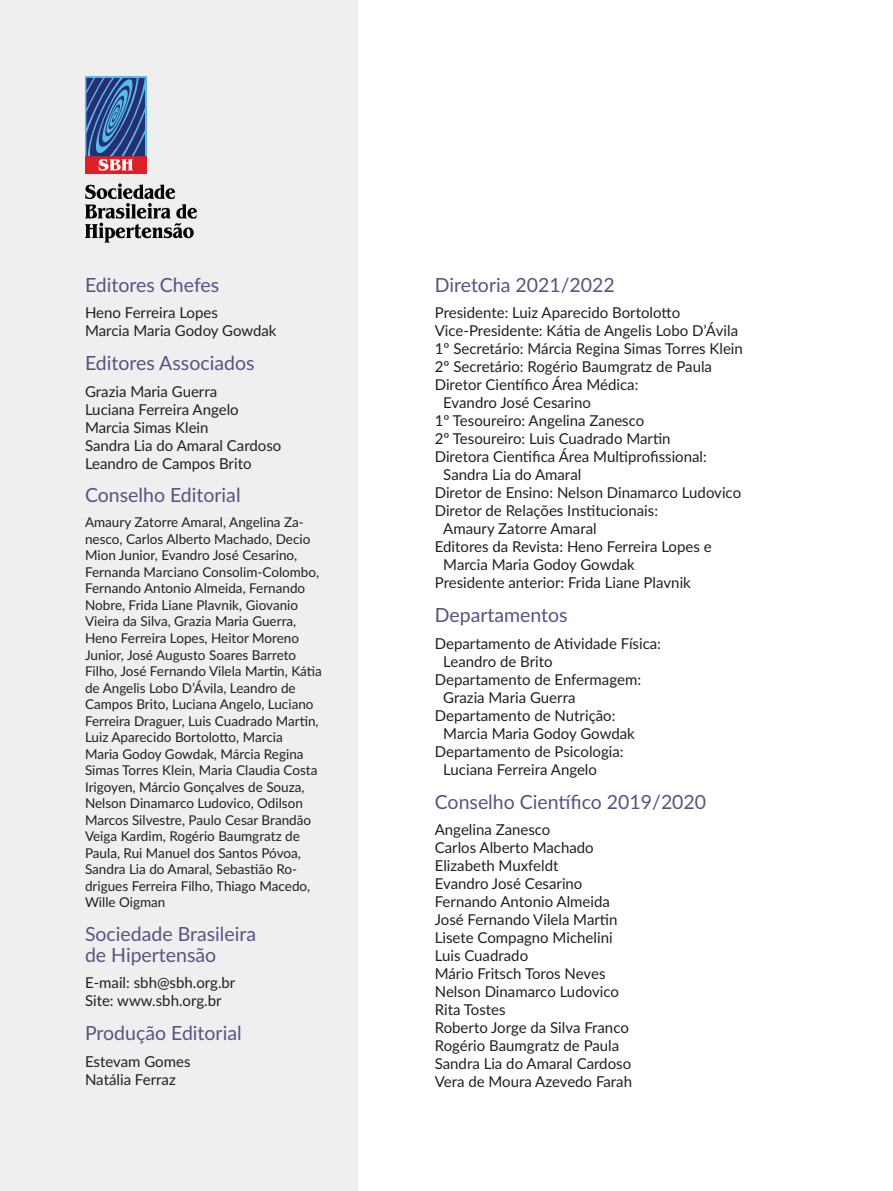
<style>
.page{position:relative;width:893px;height:1191px;background:#fff}
.page>*{position:absolute;margin:0;border:0;box-sizing:border-box;transform-origin:0 0}
.Título_03_Pré-textua{font:19.5px/21px "Lato";color:#565480}
.Corpo_de_Texto_-_Pre{font:15px/18px "Lato";color:#231f20}
.Corpo_de_Texto_-_Pre-2{font:13.5px/16.5px "Lato";color:#231f20}
</style>
<div class="page">
<div style="left:0;top:0;width:357px;height:1191px;background:#efeff0"></div>
<svg style="left:85px;top:183px;width:112px;height:59px"></svg>
<div style="left:85px;top:77px;width:61px;height:79px;background:#54bbea"></div>
<div style="left:85px;top:156px;width:61px;height:17px;background:#de1f26"></div>
<svg style="left:86px;top:78px;width:59px;height:93px"></svg>
<p class="Título_03_Pré-textua" style="left:85px;top:273px;width:136px">Editores Chefes</p>
<p class="Corpo_de_Texto_-_Pre" style="left:85px;top:303px;width:134px">Heno Ferreira Lopes</p>
<p class="Corpo_de_Texto_-_Pre" style="left:85px;top:321px;width:193px">Marcia Maria Godoy Gowdak</p>
<p class="Título_03_Pré-textua" style="left:85px;top:352px;width:171px">Editores Associados</p>
<p class="Corpo_de_Texto_-_Pre" style="left:85px;top:381px;width:134px">Grazia Maria Guerra</p>
<p class="Corpo_de_Texto_-_Pre" style="left:85px;top:399px;width:155px">Luciana Ferreira Angelo</p>
<p class="Corpo_de_Texto_-_Pre" style="left:85px;top:417px;width:125px">Marcia Simas Klein</p>
<p class="Corpo_de_Texto_-_Pre" style="left:85px;top:435px;width:198px">Sandra Lia do Amaral Cardoso</p>
<p class="Corpo_de_Texto_-_Pre" style="left:85px;top:453px;width:168px">Leandro de Campos Brito</p>
<p class="Título_03_Pré-textua" style="left:85px;top:484px;width:157px">Conselho Editorial</p>
<p class="Corpo_de_Texto_-_Pre-2" style="left:85px;top:514px;width:238px">Amaury Zatorre Amaral, Angelina Za&shy;nesco, Carlos Alberto Machado, Decio Mion Junior, Evandro José Cesarino, Fernanda Marciano Consolim-Colombo, Fernando Antonio Almeida, Fernando Nobre, Frida Liane Plavnik, Giovanio Vieira da Silva, Grazia Maria Guerra, Heno Ferreira Lopes, Heitor Moreno Junior, José Augusto Soares Barreto Filho, José Fernando Vilela Martin, Kátia de Angelis Lobo D’Ávila, Leandro de Campos Brito, Luciana Angelo, Luciano Ferreira Draguer, Luis Cuadrado Martin, Luiz Aparecido Bortolotto, Marcia<br>Maria Godoy Gowdak, Márcia Regina Simas Torres Klein, Maria Claudia Costa Irigoyen, Márcio Gonçalves de Souza, Nelson Dinamarco Ludovico, Odilson Marcos Silvestre, Paulo Cesar Brandão Veiga Kardim, Rogério Baumgratz de Paula, Rui Manuel dos Santos Póvoa, Sandra Lia do Amaral, Sebastião Ro&shy;drigues Ferreira Filho, Thiago Macedo, Wille Oigman</p>
<p class="Título_03_Pré-textua" style="left:85px;top:922px;width:173px">Sociedade Brasileira de Hipertensão</p>
<p class="Corpo_de_Texto_-_Pre" style="left:85px;top:973px;width:152px">E-mail: sbh@sbh.org.br</p>
<p class="Corpo_de_Texto_-_Pre" style="left:85px;top:991px;width:138px">Site: www.sbh.org.br</p>
<p class="Título_03_Pré-textua" style="left:85px;top:1021px;width:158px">Produção Editorial</p>
<p class="Corpo_de_Texto_-_Pre" style="left:85px;top:1051px;width:107px">Estevam Gomes</p>
<p class="Corpo_de_Texto_-_Pre" style="left:85px;top:1069px;width:92px">Natália Ferraz</p>
<p class="Título_03_Pré-textua" style="left:435px;top:273px;width:181px">Diretoria 2021/2022</p>
<p class="Corpo_de_Texto_-_Pre" style="left:435px;top:303px;width:247px">Presidente: Luiz Aparecido Bortolotto</p>
<p class="Corpo_de_Texto_-_Pre" style="left:435px;top:321px;width:305px">Vice-Presidente: Kátia de Angelis Lobo D’Ávila</p>
<p class="Corpo_de_Texto_-_Pre" style="left:435px;top:339px;width:310px">1º Secretário: Márcia Regina Simas Torres Klein</p>
<p class="Corpo_de_Texto_-_Pre" style="left:435px;top:357px;width:279px">2º Secretário: Rogério Baumgratz de Paula</p>
<p class="Corpo_de_Texto_-_Pre" style="left:443px;top:375px;width:197px;text-indent:-9px">Diretor Científico Área Médica:<br>Evandro José Cesarino</p>
<p class="Corpo_de_Texto_-_Pre" style="left:435px;top:411px;width:211px">1º Tesoureiro: Angelina Zanesco</p>
<p class="Corpo_de_Texto_-_Pre" style="left:435px;top:429px;width:237px">2º Tesoureiro: Luis Cuadrado Martin</p>
<p class="Corpo_de_Texto_-_Pre" style="left:443px;top:447px;width:265px;text-indent:-9px">Diretora Cientifica Área Multiprofissional:<br>Sandra Lia do Amaral</p>
<p class="Corpo_de_Texto_-_Pre" style="left:435px;top:483px;width:308px">Diretor de Ensino: Nelson Dinamarco Ludovico</p>
<p class="Corpo_de_Texto_-_Pre" style="left:443px;top:501px;width:216px;text-indent:-9px">Diretor de Relações Institucionais:<br>Amaury Zatorre Amaral</p>
<p class="Corpo_de_Texto_-_Pre" style="left:443px;top:537px;width:270px;text-indent:-9px">Editores da Revista: Heno Ferreira Lopes e<br>Marcia Maria Godoy Gowdak</p>
<p class="Corpo_de_Texto_-_Pre" style="left:435px;top:573px;width:258px">Presidente anterior: Frida Liane Plavnik</p>
<p class="Título_03_Pré-textua" style="left:435px;top:604px;width:134px">Departamentos</p>
<p class="Corpo_de_Texto_-_Pre" style="left:443px;top:633px;width:219px;text-indent:-9px">Departamento de Atividade Física:<br>Leandro de Brito</p>
<p class="Corpo_de_Texto_-_Pre" style="left:443px;top:669px;width:199px;text-indent:-9px">Departamento de Enfermagem:<br>Grazia Maria Guerra</p>
<p class="Corpo_de_Texto_-_Pre" style="left:443px;top:705px;width:193px;text-indent:-9px">Departamento de Nutrição:<br>Marcia Maria Godoy Gowdak</p>
<p class="Corpo_de_Texto_-_Pre" style="left:443px;top:741px;width:182px;text-indent:-9px">Departamento de Psicologia:<br>Luciana Ferreira Angelo</p>
<p class="Título_03_Pré-textua" style="left:435px;top:790px;width:273px">Conselho Científico 2019/2020</p>
<p class="Corpo_de_Texto_-_Pre" style="left:435px;top:820px;width:117px">Angelina Zanesco</p>
<p class="Corpo_de_Texto_-_Pre" style="left:435px;top:838px;width:161px">Carlos Alberto Machado</p>
<p class="Corpo_de_Texto_-_Pre" style="left:435px;top:856px;width:125px">Elizabeth Muxfeldt</p>
<p class="Corpo_de_Texto_-_Pre" style="left:435px;top:874px;width:149px">Evandro José Cesarino</p>
<p class="Corpo_de_Texto_-_Pre" style="left:435px;top:892px;width:177px">Fernando Antonio Almeida</p>
<p class="Corpo_de_Texto_-_Pre" style="left:435px;top:910px;width:184px">José Fernando Vilela Martin</p>
<p class="Corpo_de_Texto_-_Pre" style="left:435px;top:928px;width:179px">Lisete Compagno Michelini</p>
<p class="Corpo_de_Texto_-_Pre" style="left:435px;top:946px;width:95px">Luis Cuadrado</p>
<p class="Corpo_de_Texto_-_Pre" style="left:435px;top:964px;width:172px">Mário Fritsch Toros Neves</p>
<p class="Corpo_de_Texto_-_Pre" style="left:435px;top:982px;width:186px">Nelson Dinamarco Ludovico</p>
<p class="Corpo_de_Texto_-_Pre" style="left:435px;top:1000px;width:72px">Rita Tostes</p>
<p class="Corpo_de_Texto_-_Pre" style="left:435px;top:1018px;width:196px">Roberto Jorge da Silva Franco</p>
<p class="Corpo_de_Texto_-_Pre" style="left:435px;top:1036px;width:186px">Rogério Baumgratz de Paula</p>
<p class="Corpo_de_Texto_-_Pre" style="left:435px;top:1054px;width:198px">Sandra Lia do Amaral Cardoso</p>
<p class="Corpo_de_Texto_-_Pre" style="left:435px;top:1072px;width:199px">Vera de Moura Azevedo Farah</p>
</div>
